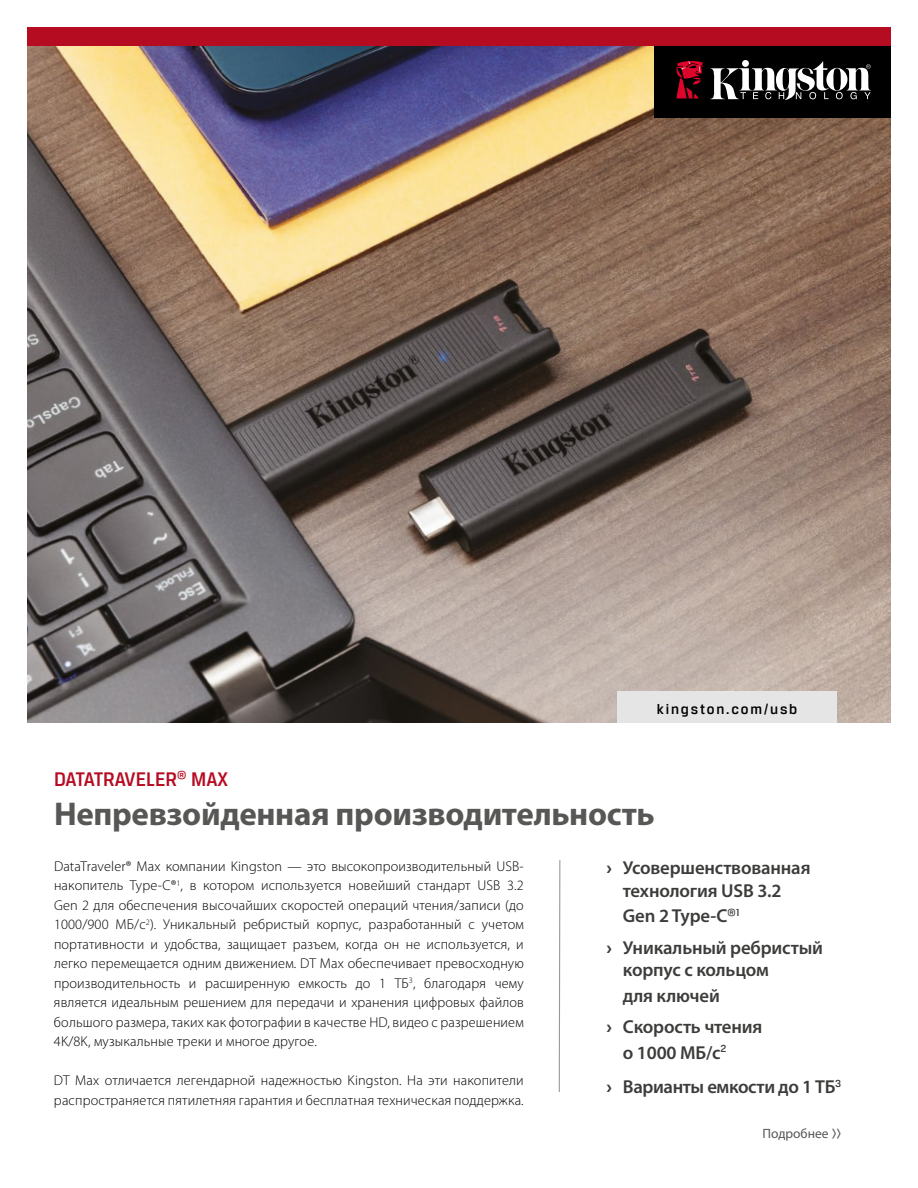
<style>
.page{position:relative;width:918px;height:1188px;background:#fff}
.page>*{position:absolute;margin:0;border:0;box-sizing:border-box;transform-origin:0 0}
.t1{font:700 33px "Myriad Pro";letter-spacing:-.01em;color:#575756}
.t2{font:500 21px "Breuer Text";color:#b60c22}
.t3{font:600 18.75px/25.5px "Myriad Pro";letter-spacing:-.01em;color:#3c3c3b}
.t4{font:500 15px "Breuer Text";letter-spacing:.12em;color:#000}
.t5{font:300 14.25px/19.5px "Myriad Pro";letter-spacing:.01em;color:#000;text-align:justify}
.t6{font:13.5px "Myriad Pro";color:#575756}
.s1{font-family:"Breuer Text";font-weight:700}
.s2{font-family:"Breuer Text";font-weight:500}
</style>
<div class="page">
<img style="left:27px;top:46px;width:864px;height:677px">
<div style="left:27px;top:27px;width:864px;height:19px;background:#b60c22"></div>
<div style="left:655px;top:46px;width:236px;height:71px;background:#000"></div>
<svg style="left:710px;top:61px;width:161px;height:39px"></svg>
<svg style="left:676px;top:61px;width:28px;height:38px"></svg>
<svg style="left:558px;top:860px;width:3px;height:232px"></svg>
<div style="left:617px;top:691px;width:220px;height:32px;background:#e5e5e5"></div>
<h2 class="t2" style="left:54px;top:768px;width:176px">DATATRAVELER<sup>®</sup> MAX</h2>
<p class="t4" style="left:657px;top:700px;width:142px">kingston.com/usb</p>
<h1 class="t1" style="left:54px;top:793px;width:602px">Непревзойденная производительность</h1>
<p class="t5" style="left:54px;top:856px;width:471px">DataTraveler® Max компании Kingston — это высокопроизводительный USB&shy;накопитель Type-C®<sup>1</sup>, в котором используется новейший стандарт USB 3.2<br>Gen 2 для обеспечения высочайших скоростей операций чтения/записи (до 1000/900 МБ/с<sup>2</sup>). Уникальный ребристый корпус, разработанный с учетом портативности и удобства, защищает разъем, когда он не используется, и легко перемещается одним движением. DT Max обеспечивает превосходную производительность и расширенную емкость до 1 ТБ<sup>3</sup>, благодаря чему является идеальным решением для передачи и хранения цифровых файлов большого размера, таких как фотографии в качестве HD, видео с разрешением 4K/8K, музыкальные треки и многое другое.</p>
<p class="t5" style="left:54px;top:1071px;width:471px">DT Max отличается легендарной надежностью Kingston. На эти накопители распространяется пятилетняя гарантия и бесплатная техническая поддержка.</p>
<h3 class="t3" style="left:623px;top:856px;width:189px;line-height:22.5px;text-indent:-17px"><span class="s1">›</span> Усовершенствованная технология USB 3.2</h3>
<h3 class="t3" style="left:606px;top:900px;width:218px;line-height:31.5px;text-indent:17px">Gen 2 Type-C<sup>®1<br></sup><span class="s1">›</span> Уникальный ребристый</h3>
<h3 class="t3" style="left:623px;top:957px;width:148px">корпус с кольцом для ключей</h3>
<h3 class="t3" style="left:623px;top:1014px;width:141px;text-indent:-17px"><span class="s1">›</span> Скорость чтения о 1000 МБ/с<sup>2</sup></h3>
<h3 class="t3" style="left:606px;top:1074px;width:237px"><span class="s1">›</span> Варианты емкости до 1 ТБ<sup>3</sup></h3>
<p class="t6" style="left:762px;top:1125px;width:80px">Подробнее <span class="s2">&gt;&gt;</span></p>
</div>
